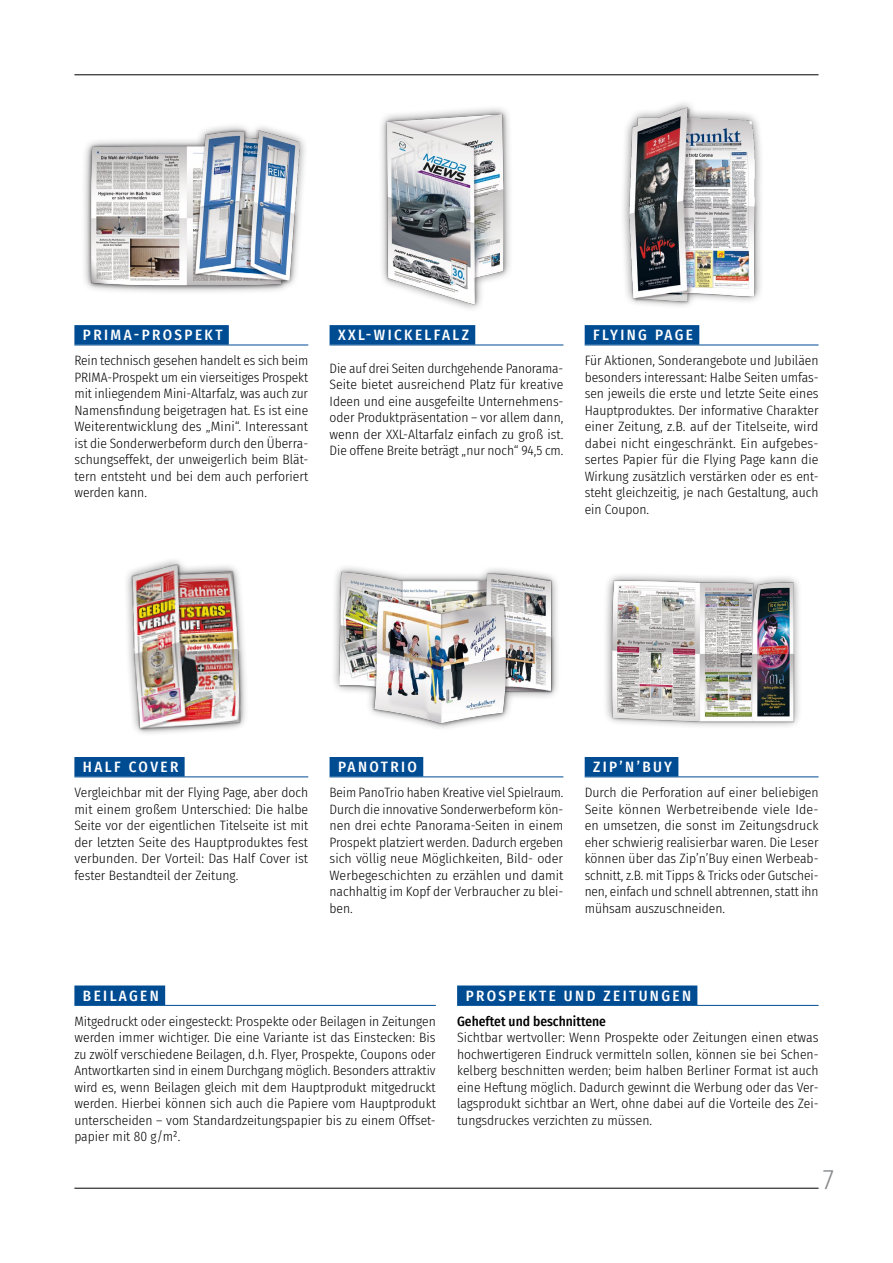
<style>
.page{position:relative;width:893px;height:1263px;background:#fff}
.page>*{position:absolute;margin:0;border:0;box-sizing:border-box;transform-origin:0 0}
.t1{font:300 28.5px "Fira Sans Condensed";color:#87888a}
.t2{font:500 15px "Fira Sans Condensed";letter-spacing:.16em;color:#fff}
.t3{font:300 13.5px/16.5px "Fira Sans Condensed";color:#000;text-align:justify}
.t4{font:500 13.5px "Fira Sans Condensed";color:#000}
</style>
<div class="page">
<hr style="left:74px;top:1188px;width:745px;height:1px;background:#000">
<hr style="left:74px;top:74px;width:745px;height:1px;background:#000">
<div style="left:330px;top:325px;width:145px;height:20px;background:#004c93"></div>
<hr style="left:330px;top:345px;width:233px;height:1px;background:#004c93">
<div style="left:585px;top:325px;width:114px;height:20px;background:#004c93"></div>
<hr style="left:585px;top:345px;width:234px;height:1px;background:#004c93">
<div style="left:74px;top:757px;width:111px;height:19px;background:#004c93"></div>
<hr style="left:74px;top:776px;width:234px;height:1px;background:#004c93">
<div style="left:330px;top:757px;width:93px;height:19px;background:#004c93"></div>
<hr style="left:330px;top:776px;width:233px;height:1px;background:#004c93">
<div style="left:585px;top:757px;width:93px;height:19px;background:#004c93"></div>
<hr style="left:585px;top:776px;width:234px;height:1px;background:#004c93">
<img style="left:381px;top:108px;width:129px;height:201px">
<img style="left:623px;top:103px;width:138px;height:204px">
<img style="left:126px;top:560px;width:120px;height:174px">
<img style="left:334px;top:567px;width:224px;height:161px">
<img style="left:606px;top:575px;width:193px;height:152px">
<div style="left:74px;top:325px;width:155px;height:20px;background:#004c93"></div>
<hr style="left:74px;top:345px;width:234px;height:1px;background:#004c93">
<img style="left:84px;top:126px;width:220px;height:166px">
<div style="left:74px;top:985px;width:91px;height:20px;background:#004c93"></div>
<hr style="left:74px;top:1005px;width:362px;height:1px;background:#004c93">
<div style="left:457px;top:985px;width:240px;height:20px;background:#004c93"></div>
<hr style="left:457px;top:1005px;width:362px;height:1px;background:#004c93">
<p class="t2" style="left:83px;top:323px;width:141px">PRIMA-PROSPEKT</p>
<p class="t3" style="left:74px;top:352px;width:235px">Rein technisch gesehen handelt es sich beim PRIMA-Prospekt um ein vierseitiges Prospekt mit inliegendem Mini-Altarfalz, was auch zur Namensfindung beigetragen hat. Es ist eine Weiterentwicklung des „Mini“. Interessant ist die Sonderwerbeform durch den Überra&shy;schungseffekt, der unweigerlich beim Blät&shy;tern entsteht und bei dem auch perforiert werden kann.</p>
<p class="t2" style="left:338px;top:323px;width:132px">XXL-WICKELFALZ</p>
<p class="t3" style="left:330px;top:360px;width:235px">Die auf drei Seiten durchgehende Panorama-Seite bietet ausreichend Platz für kreative Ideen und eine ausgefeilte Unternehmens&shy;oder Produktpräsentation – vor allem dann, wenn der XXL-Altarfalz einfach zu groß ist.<br>Die offene Breite beträgt „nur noch“ 94,5 cm.</p>
<p class="t2" style="left:593px;top:323px;width:101px">FLYING PAGE</p>
<p class="t3" style="left:585px;top:352px;width:235px">Für Aktionen, Sonderangebote und Jubiläen besonders interessant: Halbe Seiten umfas&shy;sen jeweils die erste und letzte Seite eines Hauptproduktes. Der informative Charakter einer Zeitung, z.B. auf der Titelseite, wird dabei nicht eingeschränkt. Ein aufgebes&shy;sertes Papier für die Flying Page kann die Wirkung zusätzlich verstärken oder es ent&shy;steht gleichzeitig, je nach Gestaltung, auch ein Coupon.</p>
<p class="t2" style="left:83px;top:755px;width:97px">HALF COVER</p>
<p class="t3" style="left:74px;top:784px;width:235px">Vergleichbar mit der Flying Page, aber doch mit einem großem Unterschied: Die halbe Seite vor der eigentlichen Titelseite ist mit der letzten Seite des Hauptproduktes fest verbunden. Der Vorteil: Das Half Cover ist fester Bestandteil der Zeitung.</p>
<p class="t2" style="left:338px;top:755px;width:80px">PANOTRIO</p>
<p class="t3" style="left:330px;top:784px;width:235px">Beim PanoTrio haben Kreative viel Spielraum.<br>Durch die innovative Sonderwerbeform kön&shy;nen drei echte Panorama-Seiten in einem Prospekt platziert werden. Dadurch ergeben sich völlig neue Möglichkeiten, Bild- oder Werbegeschichten zu erzählen und damit nachhaltig im Kopf der Verbraucher zu blei&shy;ben.</p>
<p class="t2" style="left:593px;top:755px;width:80px">ZIP’N’BUY</p>
<p class="t3" style="left:585px;top:784px;width:235px">Durch die Perforation auf einer beliebigen Seite können Werbetreibende viele Ide&shy;en umsetzen, die sonst im Zeitungsdruck eher schwierig realisierbar waren. Die Leser können über das Zip’n’Buy einen Werbeab&shy;schnitt, z.B. mit Tipps &amp; Tricks oder Gutschei&shy;nen, einfach und schnell abtrennen, statt ihn mühsam auszuschneiden.</p>
<p class="t2" style="left:83px;top:983px;width:77px">BEILAGEN</p>
<p class="t3" style="left:74px;top:1013px;width:363px">Mitgedruckt oder eingesteckt: Prospekte oder Beilagen in Zeitungen werden immer wichtiger. Die eine Variante ist das Einstecken: Bis zu zwölf verschiedene Beilagen, d.h. Flyer, Prospekte, Coupons oder Antwortkarten sind in einem Durchgang möglich. Besonders attraktiv wird es, wenn Beilagen gleich mit dem Hauptprodukt mitgedruckt werden. Hierbei können sich auch die Papiere vom Hauptprodukt unterscheiden – vom Standardzeitungspapier bis zu einem Offset&shy;papier mit 80 g/m².</p>
<p class="t2" style="left:466px;top:983px;width:227px">PROSPEKTE UND ZEITUNGEN</p>
<p class="t4" style="left:457px;top:1010px;width:150px">Geheftet und beschnittene</p>
<p class="t3" style="left:457px;top:1029px;width:363px">Sichtbar wertvoller: Wenn Prospekte oder Zeitungen einen etwas hochwertigeren Eindruck vermitteln sollen, können sie bei Schen&shy;kelberg beschnitten werden; beim halben Berliner Format ist auch eine Heftung möglich. Dadurch gewinnt die Werbung oder das Ver&shy;lagsprodukt sichtbar an Wert, ohne dabei auf die Vorteile des Zei&shy;tungsdruckes verzichten zu müssen.</p>
<h1 class="t1" style="left:823px;top:1158px;width:13px">7</h1>
</div>
